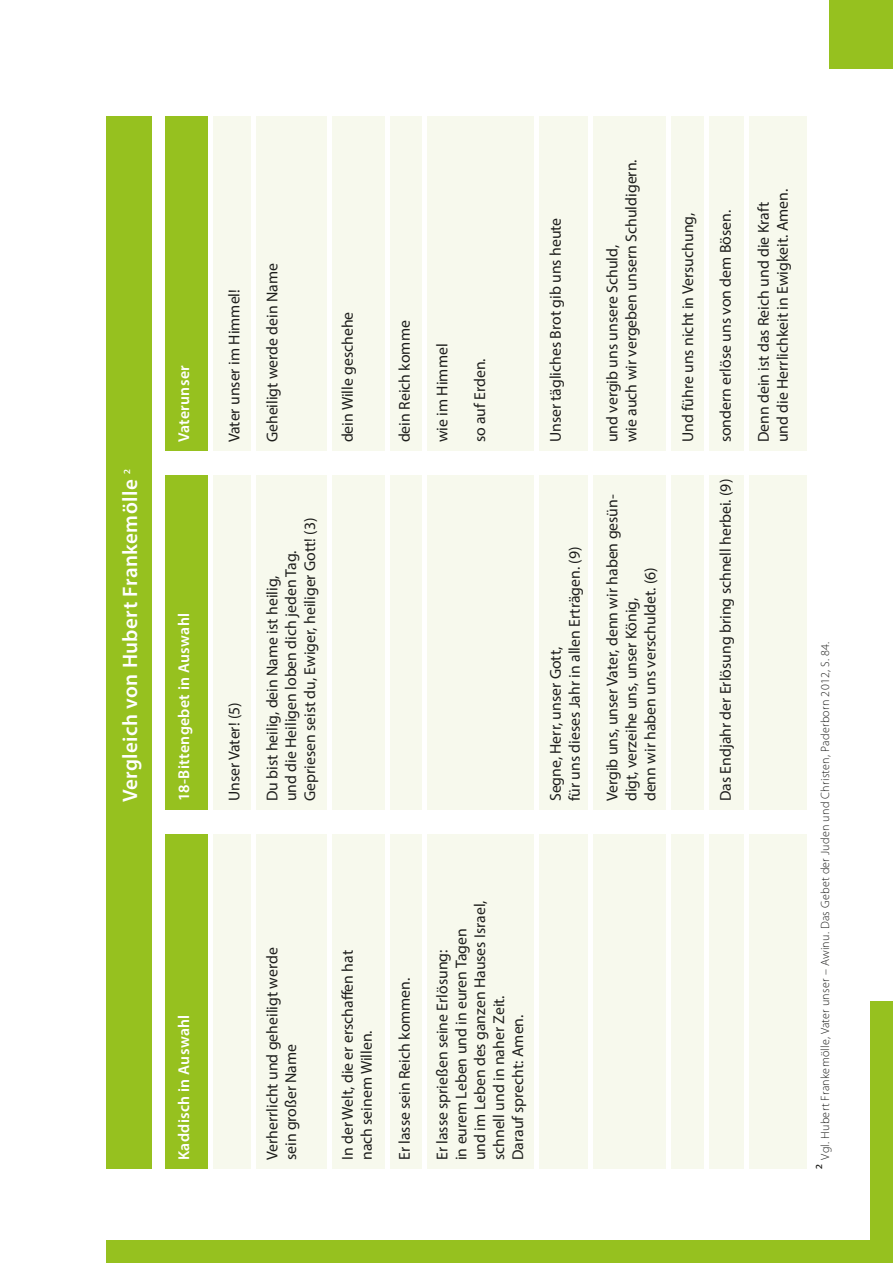
<style>
.page{position:relative;width:893px;height:1263px;background:#fff}
.page>*{position:absolute;margin:0;border:0;box-sizing:border-box;transform-origin:0 0}
.t1{font:600 21px "Myriad Pro";letter-spacing:.02em;color:#fff}
.t2{font:15.75px/18.9px "Myriad Pro";color:#1d1d1b}
.t3{font:600 15.75px "Myriad Pro";letter-spacing:.02em;color:#fff}
.t4{font:300 12px "Myriad Pro";letter-spacing:.02em;color:#1d1d1b}
.s1{font-weight:400;font-size:15.75px}
</style>
<div class="page">
<div style="left:829px;top:0;width:64px;height:68px;background:#96c11f"></div>
<div style="left:106px;top:1240px;width:787px;height:23px;background:#96c11f"></div>
<div style="left:870px;top:1001px;width:23px;height:262px;background:#96c11f"></div>
<div style="left:211px;top:834px;width:596px;height:335px;background:#f7f9ed"></div>
<div style="left:165px;top:834px;width:46px;height:335px;background:#96c11f"></div>
<div style="left:211px;top:475px;width:596px;height:335px;background:#f7f9ed"></div>
<div style="left:165px;top:475px;width:46px;height:335px;background:#96c11f"></div>
<div style="left:211px;top:116px;width:596px;height:335px;background:#f7f9ed"></div>
<div style="left:165px;top:116px;width:46px;height:335px;background:#96c11f"></div>
<hr style="left:251px;top:92px;width:4px;height:1086px;background:#fff">
<hr style="left:385px;top:92px;width:4px;height:1086px;background:#fff">
<hr style="left:327px;top:92px;width:4px;height:1086px;background:#fff">
<div style="left:208px;top:92px;width:5px;height:1086px;background:#fff"></div>
<hr style="left:422px;top:92px;width:4px;height:1086px;background:#fff">
<hr style="left:534px;top:92px;width:4px;height:1086px;background:#fff">
<hr style="left:589px;top:92px;width:4px;height:1086px;background:#fff">
<hr style="left:667px;top:92px;width:4px;height:1086px;background:#fff">
<hr style="left:705px;top:92px;width:4px;height:1086px;background:#fff">
<div style="left:106px;top:116px;width:46px;height:1053px;background:#96c11f"></div>
<hr style="left:744px;top:92px;width:4px;height:1086px;background:#fff">
<h1 class="t1" style="left:117px;top:802px;width:334px;rotate:-90deg">Vergleich von Hubert Frankemölle <span class="s1">2</span></h1>
<p class="t3" style="left:174px;top:442px;width:79px;rotate:-90deg">Vaterunser</p>
<p class="t3" style="left:174px;top:801px;width:190px;rotate:-90deg">18-Bittengebet in Auswahl</p>
<p class="t3" style="left:174px;top:1160px;width:147px;rotate:-90deg">Kaddisch in Auswahl</p>
<p class="t2" style="left:225px;top:442px;width:155px;rotate:-90deg">Vater unser im Himmel!</p>
<p class="t2" style="left:262px;top:442px;width:181px;rotate:-90deg">Geheiligt werde dein Name</p>
<p class="t2" style="left:338px;top:442px;width:132px;rotate:-90deg">dein Wille geschehe</p>
<p class="t2" style="left:395px;top:442px;width:123px;rotate:-90deg">dein Reich komme</p>
<p class="t2" style="left:225px;top:801px;width:100px;rotate:-90deg">Unser Vater! (5)</p>
<p class="t2" style="left:262px;top:801px;width:285px;rotate:-90deg">Du bist heilig, dein Name ist heilig,<br>und die Heiligen loben dich jeden Tag.<br>Gepriesen seist du, Ewiger, heiliger Gott! (3)</p>
<p class="t2" style="left:262px;top:1160px;width:214px;rotate:-90deg">Verherrlicht und geheiligt werde sein großer Name</p>
<p class="t2" style="left:338px;top:1160px;width:212px;rotate:-90deg">In der Welt, die er erschaffen hat nach seinem Willen.</p>
<p class="t2" style="left:395px;top:1160px;width:184px;rotate:-90deg">Er lasse sein Reich kommen.</p>
<p class="t2" style="left:432px;top:442px;width:100px;rotate:-90deg">wie im Himmel</p>
<p class="t2" style="left:470px;top:442px;width:85px;rotate:-90deg">so auf Erden.</p>
<p class="t2" style="left:546px;top:442px;width:226px;rotate:-90deg">Unser tägliches Brot gib uns heute</p>
<p class="t2" style="left:546px;top:801px;width:256px;rotate:-90deg">Segne, Herr, unser Gott,<br>für uns dieses Jahr in allen Erträgen. (9)</p>
<p class="t2" style="left:603px;top:442px;width:285px;rotate:-90deg">und vergib uns unsere Schuld,<br>wie auch wir vergeben unsern Schuldigern.</p>
<p class="t2" style="left:603px;top:801px;width:308px;rotate:-90deg">Vergib uns, unser Vater, denn wir haben gesün-</p>
<p class="t2" style="left:621px;top:801px;width:236px;rotate:-90deg">digt, verzeihe uns, unser König, denn wir haben uns verschuldet. (6)</p>
<p class="t2" style="left:678px;top:442px;width:231px;rotate:-90deg">Und führe uns nicht in Versuchung,</p>
<p class="t2" style="left:716px;top:442px;width:234px;rotate:-90deg">sondern erlöse uns von dem Bösen.</p>
<p class="t2" style="left:716px;top:801px;width:324px;rotate:-90deg">Das Endjahr der Erlösung bring schnell herbei. (9)</p>
<p class="t2" style="left:754px;top:442px;width:255px;rotate:-90deg">Denn dein ist das Reich und die Kraft und die Herrlichkeit in Ewigkeit. Amen.</p>
<p class="t2" style="left:432px;top:1160px;width:261px;rotate:-90deg">Er lasse sprießen seine Erlösung:<br>in eurem Leben und in euren Tagen und im Leben des ganzen Hauses Israel, schnell und in naher Zeit.<br>Darauf sprecht: Amen.</p>
<p class="t4" style="left:818px;top:1168px;width:528px;rotate:-90deg"><span class="s1">2</span> Vgl. Hubert Frankemölle, Vater unser – Awinu. Das Gebet der Juden und Christen, Paderborn 2012, S. 84.</p>
</div>
